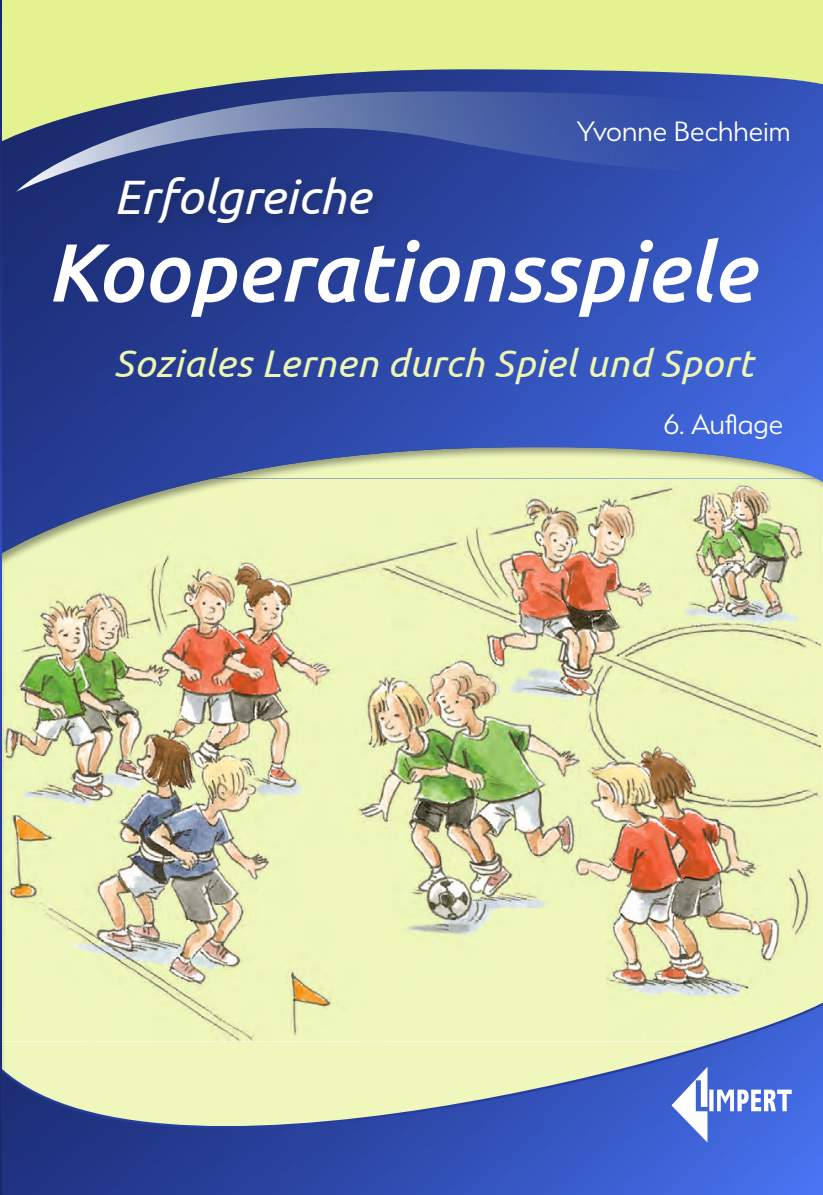
<style>
.page{position:relative;width:823px;height:1195px;background:#fff}
.page>*{position:absolute;margin:0;border:0;box-sizing:border-box;transform-origin:0 0}
.t1{font:italic 500 82.25px "Ubuntu";color:#fff}
.t2{font:italic 48.3px "Ubuntu";color:#fff}
.t3{font:italic 38.5px "Ubuntu";letter-spacing:.01em;color:#edf6b2}
.t4{font:300 31.5px "Serenity";color:#fff}
</style>
<div class="page">
<div style="left:2px;top:0;width:821px;height:69px;background:#e5f290"></div>
<svg style="left:2px;top:69px;width:821px;height:377px;background:#344fa7"></svg>
<svg style="left:16px;top:91px;width:780px;height:102px;background:#41589e"></svg>
<div style="left:0;top:446px;width:823px;height:700px;background:#151616;opacity:.4"></div>
<svg style="left:2px;top:997px;width:821px;height:198px;background:#8fa2b7"></svg>
<hr style="left:0;top:0;width:2px;height:1195px;background:#fff">
<hr style="left:0;top:612px;width:2px;height:583px;background:#151616">
<hr style="left:0;top:0;width:2px;height:557px;background:#151616">
<svg style="left:671px;top:1066px;width:120px;height:76px"></svg>
<div style="left:111px;top:170px;width:275px;height:66px;background:#151616;opacity:.3"></div>
<svg style="left:819px;top:0;width:4px;height:3px"></svg>
<svg style="left:819px;top:1191px;width:4px;height:4px"></svg>
<svg style="left:0;top:1191px;width:3px;height:4px"></svg>
<p class="t2" style="left:114px;top:168px;width:259px">Erfolgreiche</p>
<p class="t4" style="left:577px;top:114px;width:215px">Yvonne Bechheim</p>
<h1 class="t1" style="left:47px;top:222px;width:709px">Kooperationsspiele</h1>
<p class="t3" style="left:114px;top:340px;width:641px">Soziales Lernen durch Spiel und Sport</p>
<p class="t4" style="left:663px;top:408px;width:121px">6. Auflage</p>
</div>
